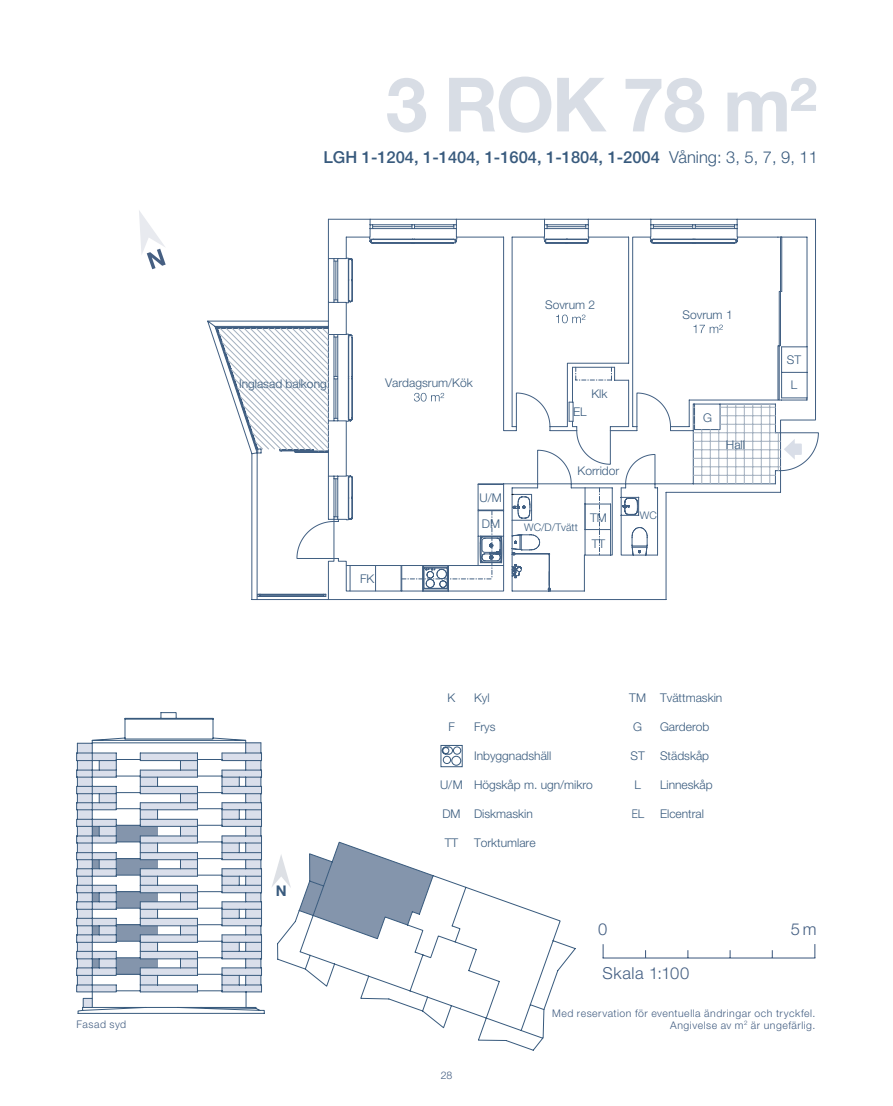
<style>
.page{position:relative;width:893px;height:1106px;background:#fff}
.page>*{position:absolute;margin:0;border:0;box-sizing:border-box;transform-origin:0 0}
.t1{font:500 16.5px "Helvetica Neue LT Std";color:#385a7d}
.t2{font:300 16.5px "Helvetica Neue LT Pro";letter-spacing:.035em;color:#435e82}
.t3{font:700 14.7px "Helvetica Neue";color:#385a7d}
.t4{font:300 12px/25.7px "Helvetica Neue LT Std";color:#385a7d}
.t5{font:300 12px "Helvetica Neue LT Std";color:#385a7d;scale:.84 1}
.t6{font:300 10.5px/12px "Helvetica Neue LT Pro";letter-spacing:.05em;color:#435e82;text-align:right}
.t7{font:300 10.5px "Helvetica Neue LT Std";color:#385a7d}
.s1{font-weight:300}
</style>
<div class="page">
<svg style="left:277px;top:842px;width:299px;height:208px"></svg>
<svg style="left:91px;top:712px;width:156px;height:30px"></svg>
<svg style="left:76px;top:742px;width:186px;height:251px"></svg>
<svg style="left:78px;top:760px;width:186px;height:253px"></svg>
<hr style="left:603px;top:957px;width:212px;height:1px;background:#435e82">
<svg style="left:603px;top:944px;width:1px;height:13px"></svg>
<svg style="left:814px;top:944px;width:1px;height:13px"></svg>
<svg style="left:272px;top:854px;width:19px;height:34px"></svg>
<svg style="left:139px;top:210px;width:27px;height:59px"></svg>
<svg style="left:387px;top:78px;width:39px;height:54px"></svg>
<svg style="left:449px;top:77px;width:102px;height:56px"></svg>
<svg style="left:557px;top:78px;width:49px;height:53px"></svg>
<svg style="left:626px;top:78px;width:78px;height:54px"></svg>
<svg style="left:727px;top:78px;width:89px;height:53px"></svg>
<svg style="left:441px;top:745px;width:22px;height:22px"></svg>
<svg style="left:215px;top:219px;width:601px;height:381px"></svg>
<svg style="left:216px;top:327px;width:81px;height:126px"></svg>
<svg style="left:735px;top:226px;width:84px;height:329px"></svg>
<hr style="left:735px;top:404px;width:1px;height:80px;background:#a3b0bf">
<hr style="left:744px;top:404px;width:1px;height:80px;background:#a3b0bf">
<hr style="left:752px;top:404px;width:1px;height:80px;background:#a3b0bf">
<hr style="left:761px;top:404px;width:1px;height:80px;background:#a3b0bf">
<hr style="left:769px;top:404px;width:1px;height:80px;background:#a3b0bf">
<hr style="left:778px;top:433px;width:1px;height:37px;background:#a3b0bf">
<hr style="left:693px;top:475px;width:82px;height:1px;background:#a3b0bf">
<hr style="left:693px;top:466px;width:87px;height:1px;background:#a3b0bf">
<hr style="left:693px;top:458px;width:87px;height:1px;background:#a3b0bf">
<hr style="left:693px;top:449px;width:87px;height:1px;background:#a3b0bf">
<hr style="left:693px;top:441px;width:87px;height:1px;background:#a3b0bf">
<hr style="left:693px;top:432px;width:82px;height:1px;background:#a3b0bf">
<hr style="left:720px;top:424px;width:55px;height:1px;background:#a3b0bf">
<hr style="left:720px;top:415px;width:55px;height:1px;background:#a3b0bf">
<hr style="left:720px;top:407px;width:55px;height:1px;background:#a3b0bf">
<svg style="left:297px;top:226px;width:438px;height:360px"></svg>
<svg style="left:402px;top:510px;width:102px;height:77px"></svg>
<svg style="left:512px;top:404px;width:208px;height:174px"></svg>
<svg style="left:414px;top:393px;width:30px;height:8px"></svg>
<svg style="left:693px;top:324px;width:30px;height:9px"></svg>
<svg style="left:556px;top:314px;width:29px;height:9px"></svg>
<svg style="left:784px;top:439px;width:18px;height:20px"></svg>
<h1 class="t1" style="left:323px;top:148px;width:496px">LGH 1-1204, 1-1404, 1-1604, 1-1804, 1-2004 <span class="s1">Våning: 3, 5, 7, 9, 11</span></h1>
<p class="t4" style="left:239px;top:370px;width:89px">Inglasad balkong</p>
<p class="t4" style="left:545px;top:291px;width:52px">Sovrum 2</p>
<p class="t4" style="left:385px;top:369px;width:89px">Vardagsrum/Kök</p>
<p class="t4" style="left:360px;top:565px;width:16px">FK</p>
<p class="t4" style="left:480px;top:485px;width:24px">U/M<br>DM</p>
<p class="t4" style="left:591px;top:380px;width:18px">Klk</p>
<p class="t4" style="left:573px;top:399px;width:15px">EL</p>
<p class="t4" style="left:578px;top:458px;width:43px">Korridor</p>
<p class="t7" style="left:524px;top:521px;width:55px">WC/D/Tvätt</p>
<p class="t4" style="left:590px;top:504px;width:18px;line-height:26.4px">TM<br>TT</p>
<p class="t7" style="left:640px;top:508px;width:18px">WC</p>
<p class="t4" style="left:682px;top:301px;width:52px">Sovrum 1</p>
<p class="t4" style="left:703px;top:404px;width:10px">G</p>
<p class="t4" style="left:726px;top:432px;width:21px">Hall</p>
<p class="t4" style="left:787px;top:347px;width:16px;line-height:24.6px;text-align:center">ST<br>L</p>
<p class="t3" style="left:276px;top:881px;width:12px">N</p>
<p class="t4" style="left:448px;top:684px;width:9px">K</p>
<p class="t4" style="left:474px;top:684px;width:17px">Kyl</p>
<p class="t4" style="left:448px;top:713px;width:8px">F</p>
<p class="t4" style="left:474px;top:713px;width:23px">Frys</p>
<p class="t4" style="left:474px;top:742px;width:79px">Inbyggnadshäll</p>
<p class="t4" style="left:440px;top:771px;width:154px">U/M Högskåp m. ugn/mikro</p>
<p class="t4" style="left:442px;top:800px;width:92px">DM Diskmaskin</p>
<p class="t4" style="left:445px;top:829px;width:15px">TT</p>
<p class="t4" style="left:474px;top:829px;width:63px">Torktumlare</p>
<p class="t4" style="left:629px;top:684px;width:94px">TM Tvättmaskin</p>
<p class="t4" style="left:633px;top:713px;width:10px">G</p>
<p class="t4" style="left:660px;top:713px;width:51px">Garderob</p>
<p class="t4" style="left:630px;top:742px;width:16px">ST</p>
<p class="t4" style="left:660px;top:742px;width:51px">Städskåp</p>
<p class="t4" style="left:634px;top:771px;width:8px">L</p>
<p class="t4" style="left:660px;top:771px;width:54px">Linneskåp</p>
<p class="t5" style="left:632px;top:806px;width:16px">EL</p>
<p class="t4" style="left:660px;top:800px;width:46px">Elcentral</p>
<h1 class="t2" style="left:598px;top:919px;width:11px">0</h1>
<h1 class="t2" style="left:791px;top:919px;width:27px">5 m</h1>
<h1 class="t2" style="left:603px;top:962px;width:88px">Skala 1:100</h1>
<p class="t6" style="left:77px;top:1018px;width:51px">Fasad syd</p>
<p class="t6" style="left:552px;top:1006px;width:265px">Med reservation för eventuella ändringar och tryckfel.<br>Angivelse av m<sup>2</sup> är ungefärlig.</p>
<p class="t6" style="left:441px;top:1069px;width:13px">28</p>
</div>
